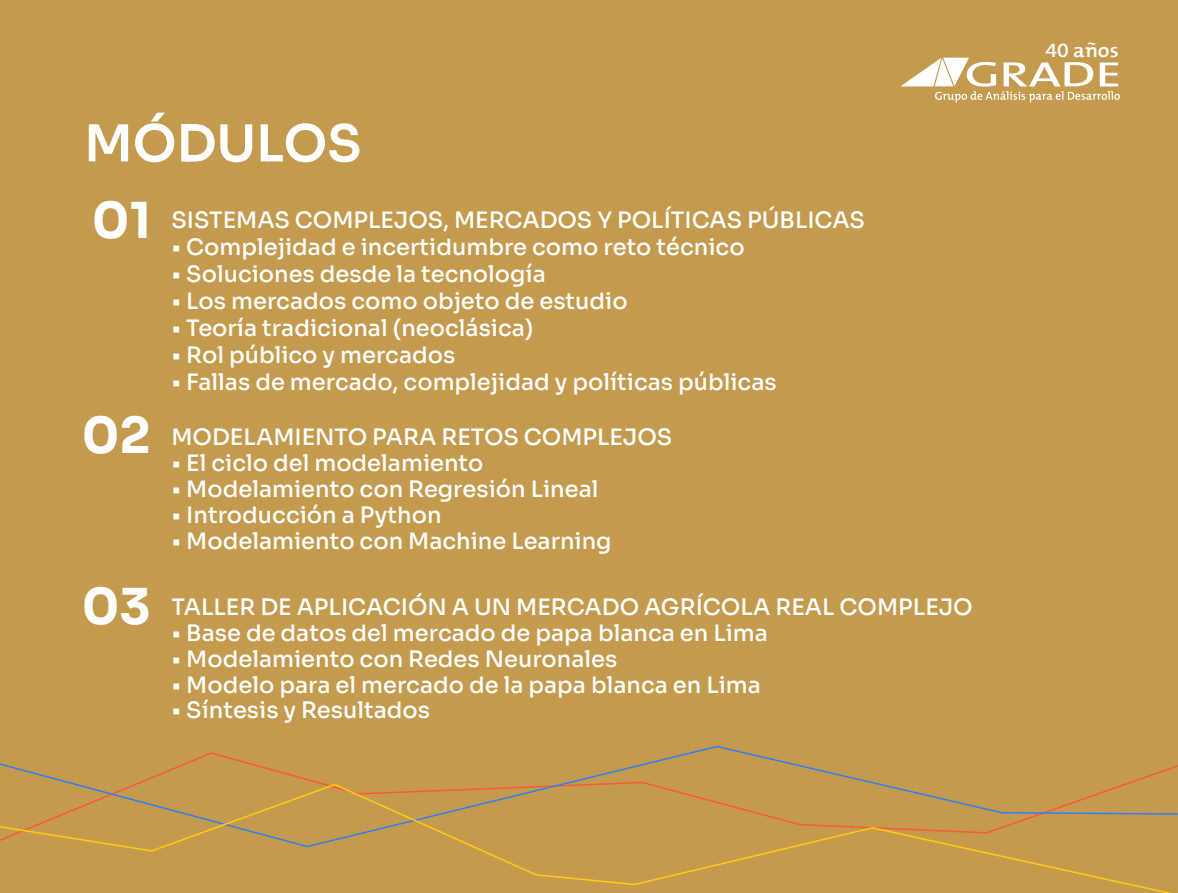
<style>
.page{position:relative;width:1178px;height:893px;background:#c49b4e}
.page>*{position:absolute;margin:0;border:0;box-sizing:border-box;transform-origin:0 0}
.t1{font:600 50.85px "Sora";color:#fff}
.t2{font:700 49.65px "Sora";color:#fff}
.t3{font:500 22.5px "Sora";color:#fff}
.t4{font:600 20.25px "The Mix";color:#fff;scale:1.06 1}
</style>
<div class="page">
<svg style="left:0;top:745px;width:1178px;height:38px"></svg>
<svg style="left:0;top:783px;width:1178px;height:110px"></svg>
<svg style="left:900px;top:57px;width:220px;height:46px"></svg>
<h1 class="t1" style="left:84px;top:101px;width:279px">MÓDULOS</h1>
<h2 class="t2" style="left:92px;top:179px;width:61px">01</h2>
<h2 class="t2" style="left:82px;top:395px;width:71px">02</h2>
<h2 class="t2" style="left:82px;top:565px;width:71px">03</h2>
<p class="t3" style="left:171px;top:202px;width:695px">SISTEMAS COMPLEJOS, MERCADOS Y POLÍTICAS PÚBLICAS</p>
<p class="t3" style="left:171px;top:229px;width:575px">• Complejidad e incertidumbre como reto técnico</p>
<p class="t3" style="left:171px;top:256px;width:376px">• Soluciones desde la tecnología</p>
<p class="t3" style="left:171px;top:283px;width:458px">• Los mercados como objeto de estudio</p>
<p class="t3" style="left:171px;top:310px;width:363px">• Teoría tradicional (neoclásica)</p>
<p class="t3" style="left:171px;top:337px;width:285px">• Rol público y mercados</p>
<p class="t3" style="left:171px;top:364px;width:607px">• Fallas de mercado, complejidad y políticas públicas</p>
<p class="t3" style="left:171px;top:419px;width:502px">MODELAMIENTO PARA RETOS COMPLEJOS</p>
<p class="t3" style="left:171px;top:445px;width:313px">• El ciclo del modelamiento</p>
<p class="t3" style="left:171px;top:470px;width:428px">• Modelamiento con Regresión Lineal</p>
<p class="t3" style="left:171px;top:496px;width:272px">• Introducción a Python</p>
<p class="t3" style="left:171px;top:522px;width:442px">• Modelamiento con Machine Learning</p>
<p class="t3" style="left:171px;top:589px;width:803px">TALLER DE APLICACIÓN A UN MERCADO AGRÍCOLA REAL COMPLEJO</p>
<p class="t3" style="left:171px;top:614px;width:598px">• Base de datos del mercado de papa blanca en Lima</p>
<p class="t3" style="left:171px;top:640px;width:447px">• Modelamiento con Redes Neuronales</p>
<p class="t3" style="left:171px;top:666px;width:591px">• Modelo para el mercado de la papa blanca en Lima</p>
<p class="t3" style="left:171px;top:692px;width:260px">• Síntesis y Resultados</p>
<p class="t4" style="left:1073px;top:34px;width:44px">años</p>
</div>
